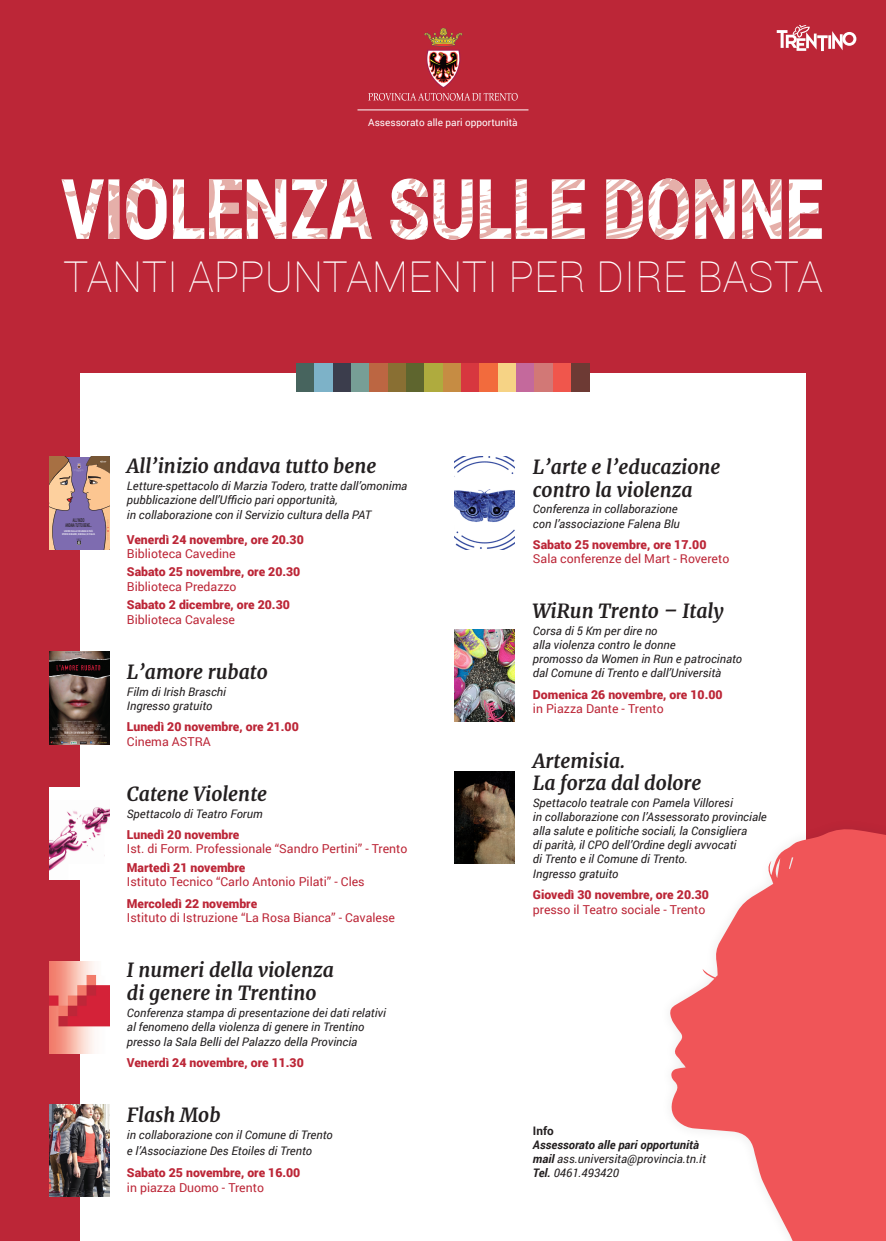
<style>
.page{position:relative;width:886px;height:1241px;background:#fff}
.page>*{position:absolute;margin:0;border:0;box-sizing:border-box;transform-origin:0 0}
.t1{font:100 42.5px "Roboto";color:#fff}
.t2{font:italic 700 19.25px/23.1px "Merriweather";color:#231f20}
.t3{font:12.31px "Roboto";color:#bc2637}
.t4{font:900 12.31px "Roboto";color:#bc2637}
.t5{font:italic 11.75px/14.1px "Roboto";color:#231f20}
.t6{font:italic 700 11.75px "Roboto";color:#231f20}
.t7{font:700 11.75px "Roboto";color:#231f20}
.t8{font:10px "Roboto";color:#fff}
.t9{font:700 5.12px/5px "Arial Narrow";letter-spacing:.01em;color:#231f20;text-align:center;scale:.53 1}
.t10{font:700 2.5px/2.8px "Arial";letter-spacing:.035em;color:#fff;text-align:center;scale:.67 1}
.s1{font-weight:700}
</style>
<div class="page">
<div style="left:0;top:0;width:886px;height:1240px;background:#bc2637"></div>
<svg style="left:777px;top:25px;width:79px;height:26px"></svg>
<div style="left:80px;top:373px;width:725px;height:867px;background:#fff"></div>
<div style="left:659px;top:817px;width:227px;height:423px;background:#231f20;opacity:.1"></div>
<svg style="left:669px;top:828px;width:217px;height:412px;fill:#f05558"></svg>
<div style="left:296px;top:363px;width:18px;height:28px;background:#47645e"></div>
<div style="left:314px;top:363px;width:19px;height:28px;background:#7db2c8"></div>
<img style="left:454px;top:457px;width:61px;height:92px">
<svg style="left:49px;top:457px;width:61px;height:93px;background:#aa8a95"></svg>
<img style="left:454px;top:629px;width:61px;height:93px">
<img style="left:49px;top:651px;width:61px;height:93px">
<img style="left:454px;top:771px;width:61px;height:92px">
<div style="left:49px;top:787px;width:61px;height:92px;background:#fff"></div>
<img style="left:49px;top:807px;width:61px;height:64px">
<img style="left:50px;top:961px;width:60px;height:92px">
<img style="left:49px;top:1104px;width:61px;height:92px">
<div style="left:333px;top:363px;width:18px;height:28px;background:#3b3d4c"></div>
<div style="left:351px;top:363px;width:19px;height:28px;background:#779e96"></div>
<div style="left:370px;top:363px;width:18px;height:28px;background:#bc6642"></div>
<div style="left:388px;top:363px;width:18px;height:28px;background:#896f33"></div>
<div style="left:406px;top:363px;width:19px;height:28px;background:#5e652e"></div>
<div style="left:425px;top:363px;width:18px;height:28px;background:#afab3e"></div>
<div style="left:443px;top:363px;width:18px;height:28px;background:#c68c43"></div>
<div style="left:461px;top:363px;width:19px;height:28px;background:#d7373f"></div>
<div style="left:480px;top:363px;width:18px;height:28px;background:#f26b3d"></div>
<div style="left:498px;top:363px;width:18px;height:28px;background:#f6d385"></div>
<div style="left:516px;top:363px;width:19px;height:28px;background:#c4699c"></div>
<div style="left:535px;top:363px;width:18px;height:28px;background:#d27876"></div>
<div style="left:553px;top:363px;width:18px;height:28px;background:#f0564c"></div>
<div style="left:571px;top:363px;width:19px;height:28px;background:#6d3a34"></div>
<svg style="left:368px;top:28px;width:150px;height:73px"></svg>
<hr style="left:357px;top:110px;width:171px;height:1px;background:#fff">
<svg style="left:62px;top:179px;width:58px;height:60px"></svg>
<svg style="left:126px;top:178px;width:696px;height:62px"></svg>
<p class="t8" style="left:368px;top:115px;width:151px">Assessorato alle pari opportunità</p>
<p class="t1" style="left:63px;top:248px;width:761px">TANTI APPUNTAMENTI PER DIRE BASTA</p>
<p class="t9" style="left:66px;top:517px;width:51px">ALL’INIZIO<br>ANDAVA TUTTO BENE...</p>
<p class="t10" style="left:62px;top:529px;width:51px">USCIRE DALLA VIOLENZA SI PUÒ.<br>STORIE DI MADRI, DI MOGLI, DI FIGLIE.</p>
<p class="t2" style="left:127px;top:455px;width:251px">All’inizio andava tutto bene</p>
<p class="t5" style="left:127px;top:478px;width:282px;line-height:14.4px">Letture-spettacolo di Marzia Todero, tratte dall’omonima pubblicazione dell’Ufficio pari opportunità,<br>in collaborazione con il Servizio cultura della PAT</p>
<p class="t4" style="left:127px;top:530px;width:178px">Venerdì 24 novembre, ore 20.30</p>
<p class="t3" style="left:127px;top:545px;width:110px">Biblioteca Cavedine</p>
<p class="t4" style="left:127px;top:563px;width:175px">Sabato 25 novembre, ore 20.30</p>
<p class="t3" style="left:127px;top:578px;width:111px">Biblioteca Predazzo</p>
<p class="t4" style="left:127px;top:596px;width:164px">Sabato 2 dicembre, ore 20.30</p>
<p class="t3" style="left:127px;top:611px;width:110px">Biblioteca Cavalese</p>
<p class="t2" style="left:127px;top:660px;width:142px">L’amore rubato</p>
<p class="t5" style="left:127px;top:684px;width:101px">Film di Irish Braschi</p>
<p class="t5" style="left:127px;top:698px;width:87px">Ingresso gratuito</p>
<p class="t4" style="left:127px;top:718px;width:173px">Lunedì 20 novembre, ore 21.00</p>
<p class="t3" style="left:127px;top:732px;width:85px">Cinema ASTRA</p>
<p class="t2" style="left:127px;top:782px;width:142px">Catene Violente</p>
<p class="t5" style="left:127px;top:805px;width:137px">Spettacolo di Teatro Forum</p>
<p class="t4" style="left:127px;top:825px;width:114px">Lunedì 20 novembre</p>
<p class="t3" style="left:127px;top:840px;width:282px">Ist. di Form. Professionale “Sandro Pertini” - Trento</p>
<p class="t4" style="left:127px;top:858px;width:120px">Martedì 21 novembre</p>
<p class="t3" style="left:127px;top:873px;width:239px">Istituto Tecnico “Carlo Antonio Pilati” - Cles</p>
<p class="t4" style="left:127px;top:894px;width:132px">Mercoledì 22 novembre</p>
<p class="t3" style="left:127px;top:909px;width:270px">Istituto di Istruzione “La Rosa Bianca” - Cavalese</p>
<p class="t2" style="left:127px;top:958px;width:209px">I numeri della violenza di genere in Trentino</p>
<p class="t5" style="left:127px;top:1005px;width:261px">Conferenza stampa di presentazione dei dati relativi</p>
<p class="t5" style="left:127px;top:1018px;width:239px;line-height:14.8px">al fenomeno della violenza di genere in Trentino presso la Sala Belli del Palazzo della Provincia</p>
<p class="t4" style="left:127px;top:1053px;width:178px">Venerdì 24 novembre, ore 11.30</p>
<p class="t2" style="left:127px;top:1103px;width:95px">Flash Mob</p>
<p class="t5" style="left:127px;top:1125px;width:207px;line-height:16.6px">in collaborazione con il Comune di Trento e l’Associazione Des Etoiles di Trento</p>
<p class="t4" style="left:127px;top:1164px;width:175px">Sabato 25 novembre, ore 16.00</p>
<p class="t3" style="left:127px;top:1178px;width:139px">in piazza Duomo - Trento</p>
<p class="t2" style="left:533px;top:455px;width:189px">L’arte e l’educazione contro la violenza</p>
<p class="t5" style="left:533px;top:501px;width:148px">Conferenza in collaborazione con l’associazione Falena Blu</p>
<p class="t4" style="left:533px;top:535px;width:175px">Sabato 25 novembre, ore 17.00</p>
<p class="t3" style="left:533px;top:550px;width:198px">Sala conferenze del Mart - Rovereto</p>
<p class="t2" style="left:533px;top:600px;width:192px">WiRun Trento – Italy</p>
<p class="t5" style="left:533px;top:623px;width:144px">Corsa di 5 Km per dire no alla violenza contro le donne</p>
<p class="t5" style="left:533px;top:651px;width:211px">promosso da Women in Run e patrocinato dal Comune di Trento e dall’Università</p>
<p class="t4" style="left:533px;top:685px;width:191px">Domenica 26 novembre, ore 10.00</p>
<p class="t3" style="left:533px;top:700px;width:132px">in Piazza Dante - Trento</p>
<p class="t2" style="left:533px;top:750px;width:170px;line-height:21.9px">Artemisia.<br>La forza dal dolore</p>
<p class="t5" style="left:533px;top:795px;width:201px">Spettacolo teatrale con Pamela Villoresi</p>
<p class="t5" style="left:533px;top:809px;width:235px">in collaborazione con l’Assessorato provinciale alla salute e politiche sociali, la Consigliera</p>
<p class="t5" style="left:533px;top:837px;width:205px">di parità, il CPO dell’Ordine degli avvocati</p>
<p class="t5" style="left:533px;top:851px;width:156px">di Trento e il Comune di Trento.</p>
<p class="t5" style="left:533px;top:866px;width:87px">Ingresso gratuito</p>
<p class="t4" style="left:533px;top:886px;width:178px">Giovedì 30 novembre, ore 20.30</p>
<p class="t3" style="left:533px;top:900px;width:174px">presso il Teatro sociale - Trento</p>
<p class="t7" style="left:533px;top:1122px;width:22px">Info</p>
<p class="t6" style="left:533px;top:1136px;width:168px">Assessorato alle pari opportunità</p>
<p class="t5" style="left:533px;top:1151px;width:174px"><span class="s1">mail</span> ass.universita@provincia.tn.it</p>
<p class="t5" style="left:533px;top:1165px;width:88px"><span class="s1">Tel.</span> 0461.493420</p>
</div>
